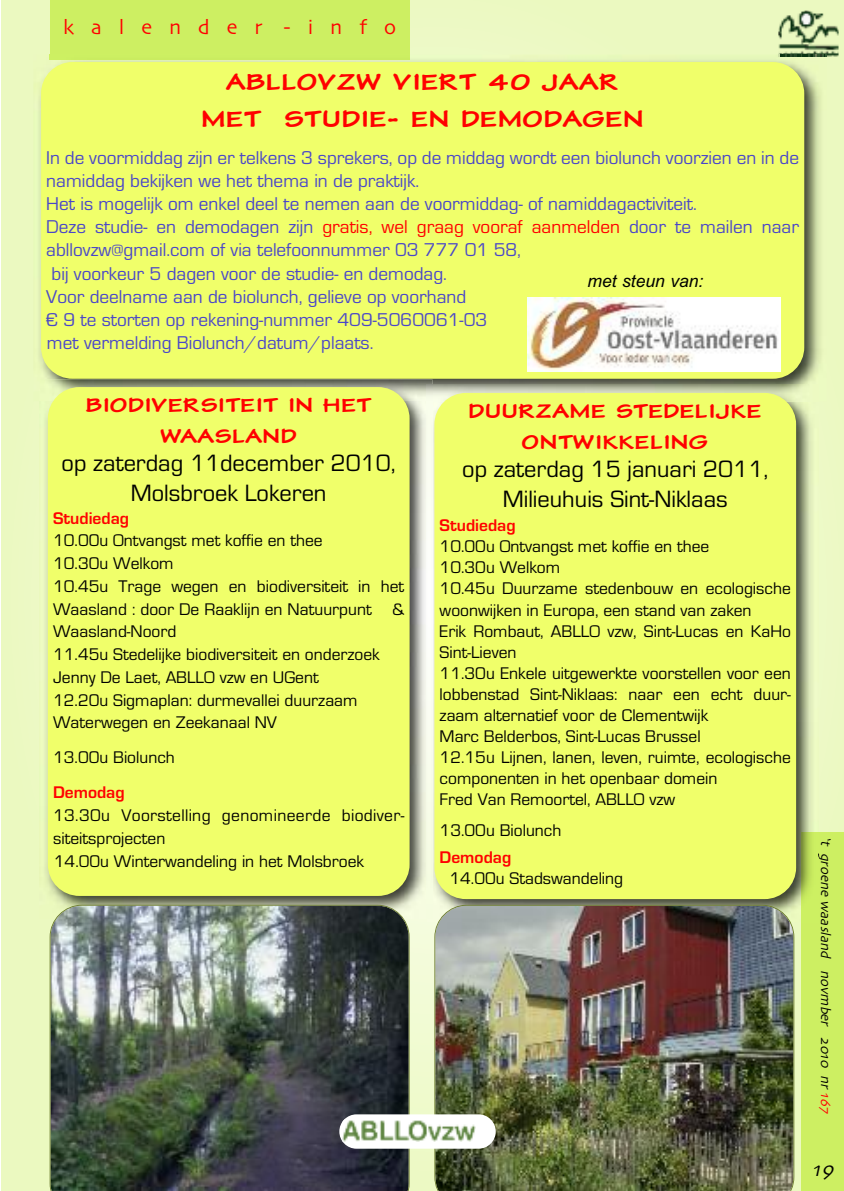
<style>
.page{position:relative;width:844px;height:1191px;background:#fff}
.page>*{position:absolute;margin:0;border:0;box-sizing:border-box;transform-origin:0 0}
.t1{font:24.5px/29.4px "Eurostile";color:#000;text-align:center}
.t2{font:24.5px/36.8px "Comicbk";color:#f00;text-align:center}
.t3{font:21px/31.3px "Comicbk";color:#f00;text-align:center}
.t4{font:21px "Skia";letter-spacing:.805em;color:#f00}
.t5{font:italic 21px "Skia";color:#000}
.t6{font:19.25px/23.1px "Eurostile";color:#4a46c9}
.t7{font:17.5px/21px "Eurostile";color:#000}
.t8{font:700 17.5px "Eurostile";color:#f00}
.t9{font:italic 17.5px "Arial";color:#000}
.t10{font:italic 14px "Skia";color:#000}
.s1{color:#f00}
</style>
<div class="page">
<div style="left:2px;top:0;width:841px;height:1191px;background:#ebf9c0"></div>
<div style="left:50px;top:0;width:359px;height:60px;background:#cdef62"></div>
<div style="left:801px;top:832px;width:42px;height:359px;background:#cdef62"></div>
<img style="left:778px;top:11px;width:60px;height:46px">
<img style="left:34px;top:54px;width:787px;height:331px">
<img style="left:50px;top:54px;width:359px;height:6px">
<img style="left:778px;top:54px;width:48px;height:3px">
<div style="left:41px;top:62px;width:763px;height:317px;background:#f0ff6a;border-radius:32px"></div>
<img style="left:40px;top:379px;width:392px;height:539px">
<div style="left:48px;top:387px;width:361px;height:509px;background:#f0ff6a;border-radius:32px"></div>
<img style="left:426px;top:385px;width:386px;height:537px">
<img style="left:801px;top:832px;width:11px;height:90px">
<div style="left:434px;top:393px;width:361px;height:506px;background:#f0ff6a;border-radius:32px"></div>
<img style="left:527px;top:298px;width:253px;height:73px">
<img style="left:50px;top:904px;width:359px;height:287px">
<img style="left:434px;top:904px;width:360px;height:287px">
<div style="left:339px;top:1114px;width:156px;height:34px;background:#fff;border-radius:17px"></div>
<img style="left:342px;top:1119px;width:134px;height:22px">
<p class="t4" style="left:63px;top:14px;width:334px">kalender -info</p>
<h1 class="t2" style="left:201px;top:63px;width:444px">ABLLOVZW VIERT 40 JAAR<br>MET STUDIE- EN DEMODAGEN</h1>
<p class="t6" style="left:46px;top:146px;width:754px">In de voormiddag zijn er telkens 3 sprekers, op de middag wordt een biolunch voorzien en in de namiddag bekijken we het thema in de praktijk.<br>Het is mogelijk om enkel deel te nemen aan de voormiddag- of namiddagactiviteit.<br>Deze studie- en demodagen zijn <span class="s1">gratis, wel graag vooraf aanmelden</span> door te mailen naar abllovzw@gmail.com of via telefoonnummer 03 777 01 58,<br>bij voorkeur 5 dagen voor de studie- en demodag.<br>Voor deelname aan de biolunch, gelieve op voorhand<br>€ 9 te storten op rekening-nummer 409-5060061-03<br>met vermelding Biolunch/datum/plaats.</p>
<p class="t9" style="left:587px;top:270px;width:117px">met steun van:</p>
<p class="t3" style="left:86px;top:389px;width:287px">BIODIVERSITEIT IN HET<br>WAASLAND</p>
<h1 class="t1" style="left:62px;top:448px;width:335px">op zaterdag 11december 2010,<br>Molsbroek Lokeren</h1>
<p class="t8" style="left:53px;top:507px;width:77px">Studiedag</p>
<p class="t7" style="left:53px;top:529px;width:352px;line-height:22.8px">10.00u Ontvangst met koffie en thee<br>10.30u Welkom<br>10.45u Trage wegen en biodiversiteit in het Waasland : door De Raaklijn en Natuurpunt &amp; Waasland-Noord<br>11.45u Stedelijke biodiversiteit en onderzoek Jenny De Laet, ABLLO vzw en UGent<br>12.20u Sigmaplan: durmevallei duurzaam Waterwegen en Zeekanaal NV</p>
<p class="t7" style="left:53px;top:747px;width:123px">13.00u Biolunch</p>
<p class="t8" style="left:53px;top:782px;width:73px">Demodag</p>
<p class="t7" style="left:53px;top:804px;width:352px;line-height:22.8px">13.30u Voorstelling genomineerde biodiver&shy;siteitsprojecten<br>14.00u Winterwandeling in het Molsbroek</p>
<p class="t3" style="left:468px;top:394px;width:295px">DUURZAME STEDELIJKE<br>ONTWIKKELING</p>
<h1 class="t1" style="left:462px;top:454px;width:307px">op zaterdag 15 januari 2011,<br>Milieuhuis Sint-Niklaas</h1>
<p class="t8" style="left:439px;top:515px;width:77px">Studiedag</p>
<p class="t7" style="left:439px;top:536px;width:352px">10.00u Ontvangst met koffie en thee<br>10.30u Welkom<br>10.45u Duurzame stedenbouw en ecologische woonwijken in Europa, een stand van zaken<br>Erik Rombaut, ABLLO vzw, Sint-Lucas en KaHo Sint-Lieven<br>11.30u Enkele uitgewerkte voorstellen voor een lobbenstad Sint-Niklaas: naar een echt duur&shy;zaam alternatief voor de Clementwijk<br>Marc Belderbos, Sint-Lucas Brussel<br>12.15u Lijnen, lanen, leven, ruimte, ecologische componenten in het openbaar domein<br>Fred Van Remoortel, ABLLO vzw</p>
<p class="t7" style="left:439px;top:819px;width:123px">13.00u Biolunch</p>
<p class="t8" style="left:439px;top:847px;width:73px">Demodag</p>
<p class="t7" style="left:449px;top:868px;width:175px">14.00u Stadswandeling</p>
<p class="t10" style="left:833px;top:839px;width:278px;rotate:90deg">t groene waasland novmber 2010 nr <span class="s1">167</span></p>
<p class="t5" style="left:811px;top:1156px;width:29px">19</p>
</div>
